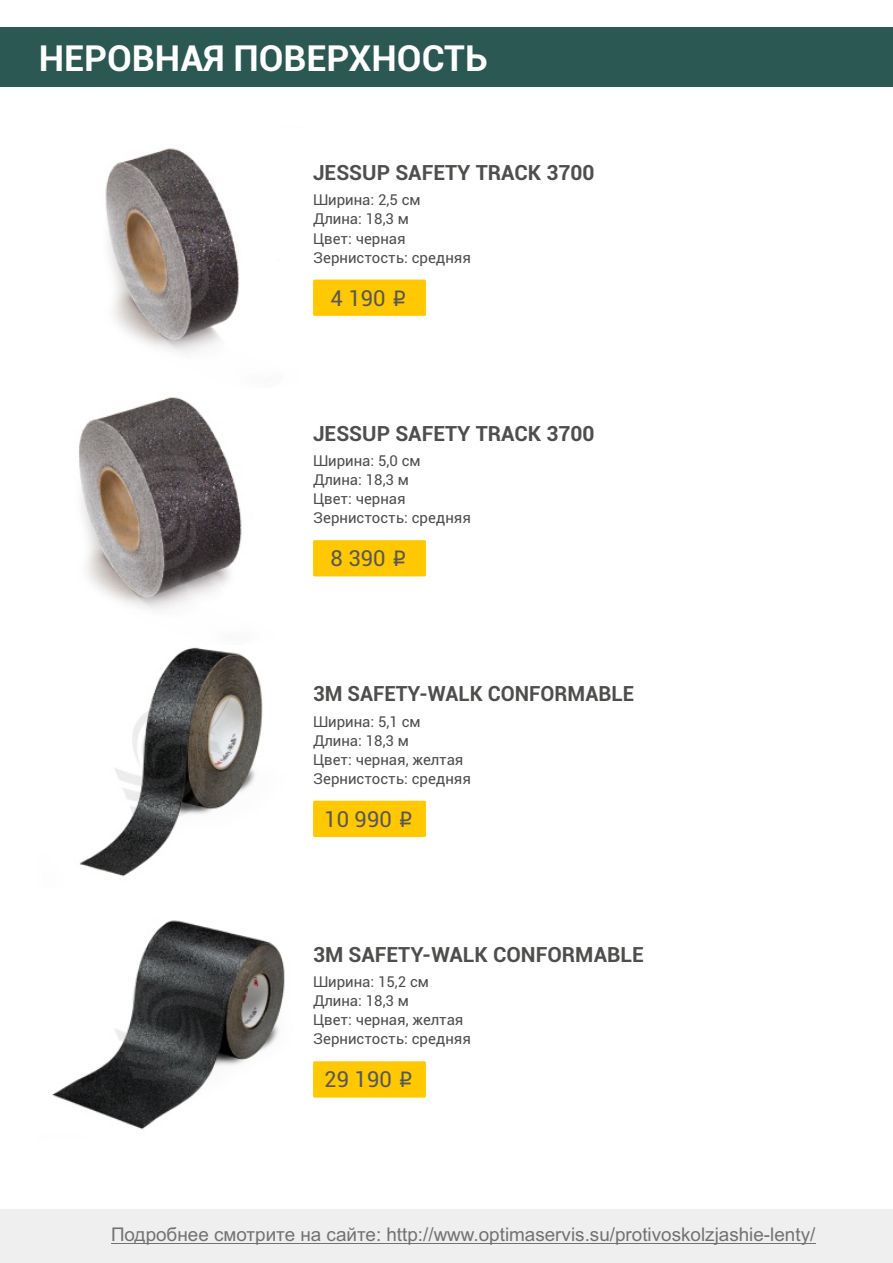
<style>
.page{position:relative;width:893px;height:1263px;background:#fff}
.page>*{position:absolute;margin:0;border:0;box-sizing:border-box;transform-origin:0 0}
.t1{font:700 36px "Roboto";color:#fff}
.t2{font:22.05px "Roboto";color:#575757}
.t3{font:700 21px "Roboto";color:#4e4e4d}
.t4{font:18.9px "Arial";color:#727271}
.t5{font:15px/19px "Roboto";color:#4e4e4d}
.s1{font-family:"ALS Rubl"}
</style>
<div class="page">
<img style="left:52px;top:647px;width:233px;height:483px">
<img style="left:79px;top:397px;width:163px;height:213px">
<img style="left:105px;top:148px;width:134px;height:205px">
<div style="left:0;top:1209px;width:893px;height:54px;background:#efefef"></div>
<hr style="left:111px;top:1243px;width:704px;height:1px;background:#727271">
<div style="left:0;top:28px;width:893px;height:59px;background:#2c5854"></div>
<div style="left:313px;top:280px;width:113px;height:36px;background:#ffc801;border-radius:2px"></div>
<div style="left:313px;top:540px;width:113px;height:36px;background:#ffc801;border-radius:2px"></div>
<div style="left:313px;top:801px;width:113px;height:36px;background:#ffc801;border-radius:2px"></div>
<div style="left:313px;top:1061px;width:113px;height:36px;background:#ffc801;border-radius:2px"></div>
<h1 class="t1" style="left:39px;top:44px;width:450px">НЕРОВНАЯ ПОВЕРХНОСТЬ</h1>
<h3 class="t3" style="left:313px;top:164px;width:283px">JESSUP SAFETY TRACK 3700</h3>
<p class="t5" style="left:313px;top:192px;width:159px">Ширина: 2,5 см<br>Длина: 18,3 м<br>Цвет: черная<br>Зернистость: средняя</p>
<h2 class="t2" style="left:330px;top:289px;width:78px">4 190 <span class="s1">i</span></h2>
<h3 class="t3" style="left:313px;top:425px;width:283px">JESSUP SAFETY TRACK 3700</h3>
<p class="t5" style="left:313px;top:453px;width:159px">Ширина: 5,0 см<br>Длина: 18,3 м<br>Цвет: черная<br>Зернистость: средняя</p>
<h2 class="t2" style="left:330px;top:550px;width:78px">8 390 <span class="s1">i</span></h2>
<h3 class="t3" style="left:313px;top:685px;width:323px">3M SAFETY-WALK CONFORMABLE</h3>
<p class="t5" style="left:313px;top:713px;width:159px">Ширина: 5,1 см<br>Длина: 18,3 м<br>Цвет: черная, желтая<br>Зернистость: средняя</p>
<h2 class="t2" style="left:324px;top:810px;width:90px">10 990 <span class="s1">i</span></h2>
<h3 class="t3" style="left:313px;top:946px;width:332px">3M SAFETY-WALK CONFORMABLE</h3>
<p class="t5" style="left:313px;top:974px;width:159px">Ширина: 15,2 см<br>Длина: 18,3 м<br>Цвет: черная, желтая<br>Зернистость: средняя</p>
<h2 class="t2" style="left:324px;top:1071px;width:90px">29 190 <span class="s1">i</span></h2>
<p class="t4" style="left:111px;top:1227px;width:706px">Подробнее смотрите на сайте: http://www.optimaservis.su/protivoskolzjashie-lenty/</p>
</div>
